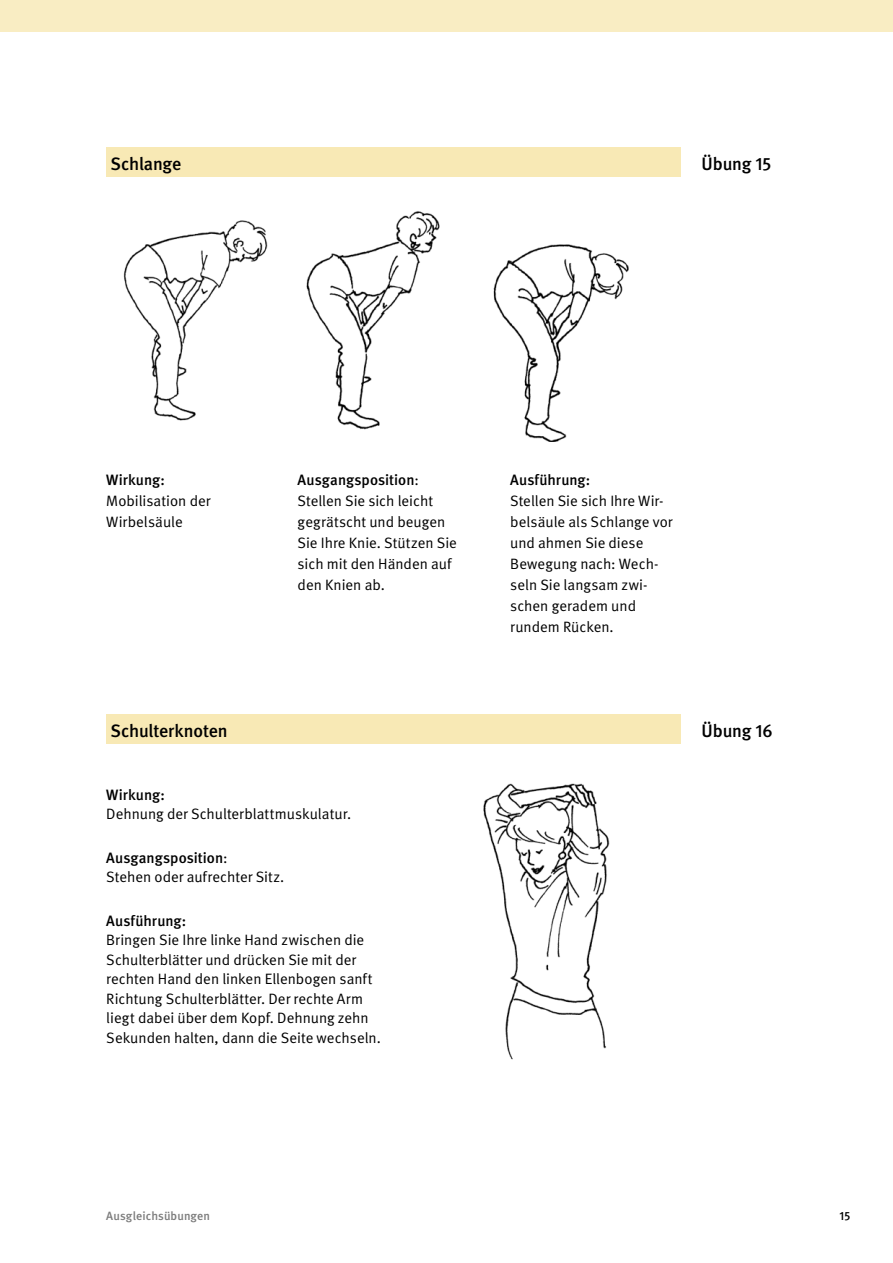
<style>
.page{position:relative;width:893px;height:1263px;background:#fff}
.page>*{position:absolute;margin:0;border:0;box-sizing:border-box;transform-origin:0 0}
.t1{font:500 18px "DGUV Meta";letter-spacing:-.005em;color:#000}
.t2{font:15px/21px "DGUV Meta";color:#000}
.t3{font:500 15px "DGUV Meta";color:#000}
.t4{font:500 12px "DGUV Meta";letter-spacing:.01em;color:#7c7c7c}
.t5{font:500 12px "DGUV Meta";color:#000}
.s1{font-weight:500}
</style>
<div class="page">
<div style="left:106px;top:147px;width:574px;height:29px;background:#f8e9b5"></div>
<div style="left:106px;top:714px;width:574px;height:29px;background:#f8e9b5"></div>
<img style="left:123px;top:211px;width:506px;height:230px">
<img style="left:483px;top:783px;width:127px;height:277px">
<div style="left:0;top:0;width:893px;height:32px;background:#f9edc3"></div>
<p class="t1" style="left:111px;top:153px;width:72px">Schlange</p>
<p class="t1" style="left:702px;top:153px;width:71px">Übung 15</p>
<p class="t3" style="left:106px;top:471px;width:60px">Wirkung:</p>
<p class="t2" style="left:106px;top:490px;width:106px">Mobilisation der<br>Wirbelsäule</p>
<p class="t2" style="left:298px;top:469px;width:161px"><span class="s1">Ausgangsposition</span>:<br>Stellen Sie sich leicht gegrätscht und beugen<br>Sie Ihre Knie. Stützen Sie sich mit den Händen auf den Knien ab.</p>
<p class="t3" style="left:510px;top:471px;width:81px">Ausführung:</p>
<p class="t2" style="left:510px;top:490px;width:164px">Stellen Sie sich Ihre Wir&shy;belsäule als Schlange vor und ahmen Sie diese<br>Bewegung nach: Wech&shy;seln Sie langsam zwi&shy;schen geradem und rundem Rücken.</p>
<p class="t1" style="left:111px;top:720px;width:119px">Schulterknoten</p>
<p class="t3" style="left:106px;top:786px;width:60px">Wirkung:</p>
<p class="t2" style="left:106px;top:804px;width:246px">Dehnung der Schulterblattmuskulatur.</p>
<p class="t2" style="left:106px;top:848px;width:180px;line-height:19.5px"><span class="s1">Ausgangsposition</span>:<br>Stehen oder aufrechter Sitz.</p>
<p class="t3" style="left:106px;top:912px;width:81px">Ausführung:</p>
<p class="t2" style="left:106px;top:931px;width:276px;line-height:19.5px">Bringen Sie Ihre linke Hand zwischen die Schulterblätter und drücken Sie mit der rechten Hand den linken Ellenbogen sanft Richtung Schulterblätter. Der rechte Arm liegt dabei über dem Kopf. Dehnung zehn Sekunden halten, dann die Seite wechseln.</p>
<p class="t1" style="left:702px;top:720px;width:72px">Übung 16</p>
<p class="t4" style="left:106px;top:1209px;width:105px">Ausgleichsübungen</p>
<p class="t5" style="left:840px;top:1209px;width:12px">15</p>
</div>
